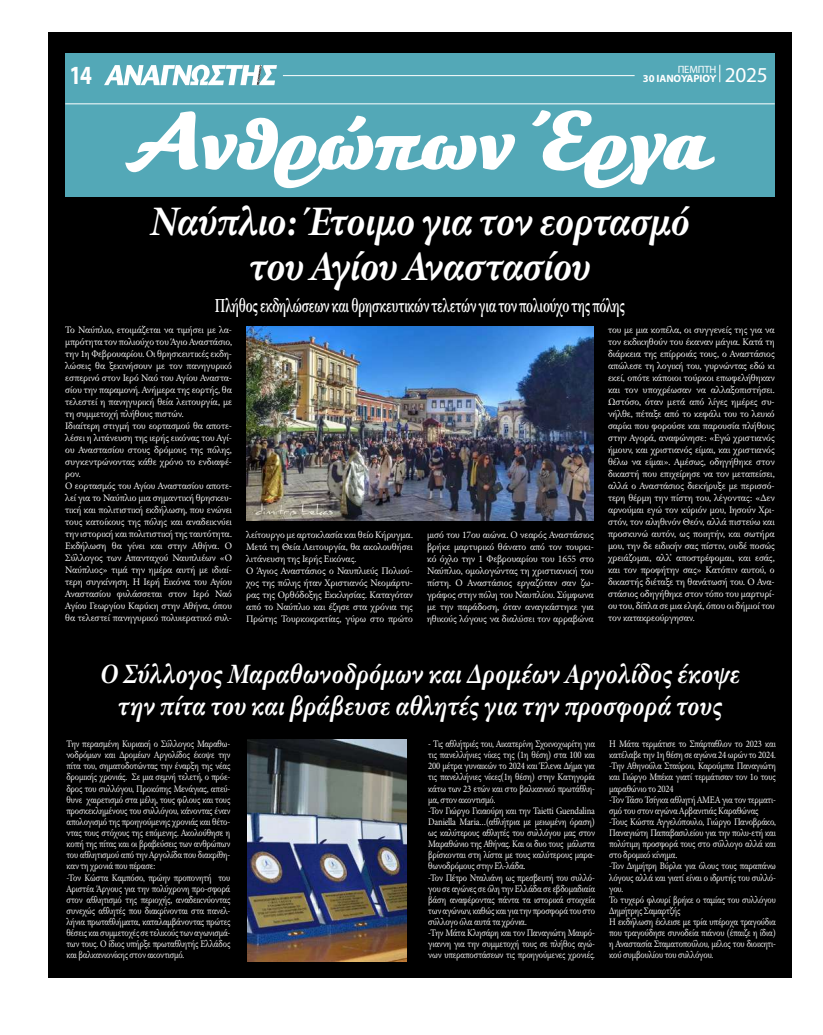
<style>
.page{position:relative;width:823px;height:1035px;background:#fff}
.page>*{position:absolute;margin:0;border:0;box-sizing:border-box;transform-origin:0 0}
.t1{font:italic 700 42px/44.7px "Minion 3 Subhead";letter-spacing:-.015em;color:#fff;text-align:center;scale:.95 1}
.t2{font:italic 700 28px/32px "Minion 3 Subhead";letter-spacing:.005em;color:#fff;text-align:center;scale:.9 1}
.t3{font:700 26.3px "Myriad Pro";color:#fff;scale:.81 1}
.t4{font:600 20px "Minion 3 Subhead";letter-spacing:-.015em;color:#fff;scale:.69 1}
.t5{font:700 10.6px "Myriad Pro";letter-spacing:-.01em;color:#fff}
.t6{font:10.6px "Myriad Pro";letter-spacing:-.01em;color:#fff}
.t7{font:10px/12px "Minion 3 Subhead";letter-spacing:-.01em;color:#fff}
.t8{font:10px/11.1px "Minion 3 Subhead";letter-spacing:-.01em;color:#fff;scale:.88 1}
.s1{font-weight:400;font-size:21.3px}
</style>
<div class="page">
<div style="left:48px;top:32px;width:743px;height:946px;background:#000"></div>
<div style="left:65px;top:53px;width:709px;height:143px;background:#53a8b7"></div>
<svg style="left:104px;top:65px;width:173px;height:20px"></svg>
<hr style="left:283px;top:75px;width:351px;height:1px;background:#fff">
<svg style="left:719px;top:65px;width:1px;height:17px"></svg>
<hr style="left:65px;top:103px;width:709px;height:1px;background:#fff">
<svg style="left:125px;top:111px;width:390px;height:77px"></svg>
<svg style="left:532px;top:110px;width:183px;height:78px"></svg>
<img style="left:247px;top:740px;width:159px;height:221px">
<img style="left:246px;top:326px;width:347px;height:194px">
<p class="t6" style="left:677px;top:63px;width:40px">ΠΕΜΠΤΗ</p>
<h3 class="t3" style="left:69px;top:58px;width:29px">14</h3>
<p class="t5" style="left:642px;top:72px;width:126px">30 ΙΑΝΟΥΑΡΙΟΥ <span class="s1">2025</span></p>
<h1 class="t1" style="left:150px;top:199px;width:569px">Ναύπλιο: Έτοιμο για τον εορτασμό του Αγίου Αναστασίου</h1>
<h3 class="t4" style="left:215px;top:292px;width:595px">Πλήθος εκδηλώσεων και θρησκευτικών τελετών για τον πολιούχο της πόλης</h3>
<p class="t7" style="left:65px;top:324px;width:168px">Το Ναύπλιο, ετοιμάζεται να τιμήσει με λα&shy;μπρότητα τον πολιούχο του Άγιο Αναστάσιο, την 1η Φεβρουαρίου. Οι θρησκευτικές εκδη&shy;λώσεις θα ξεκινήσουν με τον πανηγυρικό εσπερινό στον Ιερό Ναό του Αγίου Αναστα&shy;σίου την παραμονή. Ανήμερα της εορτής, θα τελεστεί η πανηγυρική θεία λειτουργία, με τη συμμετοχή πλήθους πιστών.<br>Ιδιαίτερη στιγμή του εορτασμού θα αποτε&shy;λέσει η λιτάνευση της ιερής εικόνας του Αγί&shy;ου Αναστασίου στους δρόμους της πόλης, συγκεντρώνοντας κάθε χρόνο το ενδιαφέ&shy;ρον.<br>Ο εορτασμός του Αγίου Αναστασίου αποτε&shy;λεί για το Ναύπλιο μια σημαντική θρησκευ&shy;τική και πολιτιστική εκδήλωση, που ενώνει τους κατοίκους της πόλης και αναδεικνύει την ιστορική και πολιτιστική της ταυτότητα.<br>Εκδήλωση θα γίνει και στην Αθήνα. Ο Σύλλογος των Απανταχού Ναυπλιέων «Ο Ναύπλιος» τιμά την ημέρα αυτή με ιδιαί&shy;τερη συγκίνηση. Η Ιερή Εικόνα του Αγίου Αναστασίου φυλάσσεται στον Ιερό Ναό Αγίου Γεωργίου Καρύκη στην Αθήνα, όπου θα τελεστεί πανηγυρικό πολυιερατικό συλ-</p>
<p class="t7" style="left:246px;top:528px;width:168px">λείτουργο με αρτοκλασία και θείο Κήρυγμα.<br>Μετά τη Θεία Λειτουργία, θα ακολουθήσει λιτάνευση της Ιερής Εικόνας.<br>Ο Άγιος Αναστάσιος ο Ναυπλιεύς Πολιού&shy;χος της πόλης ήταν Χριστιανός Νεομάρτυ&shy;ρας της Ορθόδοξης Εκκλησίας. Καταγόταν από το Ναύπλιο και έζησε στα χρόνια της Πρώτης Τουρκοκρατίας, γύρω στο πρώτο</p>
<p class="t7" style="left:427px;top:528px;width:168px;text-align:justify">μισό του 17ου αιώνα. Ο νεαρός Αναστάσιος βρήκε μαρτυρικό θάνατο από τον τουρκι&shy;κό όχλο την 1 Φεβρουαρίου του 1655 στο Ναύπλιο, ομολογώντας τη χριστιανική του πίστη. Ο Αναστάσιος εργαζόταν σαν ζω&shy;γράφος στην πόλη του Ναυπλίου. Σύμφωνα με την παράδοση, όταν αναγκάστηκε για ηθικούς λόγους να διαλύσει τον αρραβώνα</p>
<p class="t7" style="left:607px;top:324px;width:168px;text-align:justify">του με μια κοπέλα, οι συγγενείς της για να τον εκδικηθούν του έκαναν μάγια. Κατά τη διάρκεια της επίρροιάς τους, ο Αναστάσιος απώλεσε τη λογική του, γυρνώντας εδώ κι εκεί, οπότε κάποιοι τούρκοι επωφελήθηκαν και τον υποχρέωσαν να αλλαξοπιστήσει.<br>Ωστόσο, όταν μετά από λίγες ημέρες συ&shy;νήλθε, πέταξε από το κεφάλι του το λευκό σαρίκι που φορούσε και παρουσία πλήθους στην Αγορά, αναφώνησε: «Εγώ χριστιανός ήμουν, και χριστιανός είμαι, και χριστιανός θέλω να είμαι». Αμέσως, οδηγήθηκε στον δικαστή που επιχείρησε να τον μεταπείσει, αλλά ο Αναστάσιος διεκήρυξε με περισσό&shy;τερη θέρμη την πίστη του, λέγοντας: «Δεν αρνούμαι εγώ τον κύριόν μου, Ιησούν Χρι&shy;στόν, τον αληθινόν Θεόν, αλλά πιστεύω και προσκυνώ αυτόν, ως ποιητήν, και σωτήρα μου, την δε ειδικήν σας πίστιν, ουδέ ποσώς χρειάζομαι, αλλ’ αποστρέφομαι, και εσάς, και τον προφήτην σας» Κατόπιν αυτού, ο δικαστής διέταξε τη θανάτωσή του. Ο Ανα&shy;στάσιος οδηγήθηκε στον τόπο του μαρτυρί&shy;ου του, δίπλα σε μια εληά, όπου οι δήμιοί του τον κατακρεούργησαν.</p>
<h2 class="t2" style="left:100px;top:657px;width:712px">Ο Σύλλογος Μαραθωνοδρόμων και Δρομέων Αργολίδος έκοψε την πίτα του και βράβευσε αθλητές για την προσφορά τους</h2>
<p class="t8" style="left:66px;top:738px;width:188px">Την περασμένη Κυριακή ο Σύλλογος Μαραθω&shy;νοδρόμων και Δρομέων Αργολίδος έκοψε την πίτα του, σηματοδοτώντας την έναρξη της νέας δρομικής χρονιάς. Σε μια σεμνή τελετή, ο πρόε&shy;δρος του συλλόγου, Προκόπης Μενάγιας, απεύ&shy;θυνε χαιρετισμό στα μέλη, τους φίλους και τους προσκεκλημένους του συλλόγου, κάνοντας έναν απολογισμό της προηγούμενης χρονιάς και θέτο&shy;ντας τους στόχους της επόμενης. Ακολούθησε η κοπή της πίτας και οι βραβεύσεις των ανθρώπων του αθλητισμού από την Αργολίδα που διακρίθη&shy;καν τη χρονιά που πέρασε:<br>-Τον Κώστα Καμπόσο, πρώην προπονητή του Αριστέα Άργους για την πολύχρονη προ-σφορά στον αθλητισμό της περιοχής, αναδεικνύοντας συνεχώς αθλητές που διακρίνονται στα πανελ&shy;λήνια πρωταθλήματα, καταλαμβάνοντας πρώτες θέσεις και συμμετοχές σε τελικούς των αγωνισμά&shy;των τους. Ο ίδιος υπήρξε πρωταθλητής Ελλάδος και βαλκανιονίκης στον ακοντισμό.</p>
<p class="t8" style="left:428px;top:738px;width:191px">- Τις αθλήτριές του, Αικατερίνη Σχοινοχωρίτη για τις πανελλήνιες νίκες της (1η θέση) στα 100 και 200 μέτρα γυναικών το 2024 και Έλενα Δήμα για τις πανελλήνιες νίκες(1η θέση) στην Κατηγορία κάτω των 23 ετών και στο βαλκανικό πρωτάθλη&shy;μα, στον ακοντισμό.<br>-Τον Γιώργο Γκιαούρη και την Taietti Guendalina Daniella Maria…(αθλήτρια με μειωμένη όραση) ως καλύτερους αθλητές του συλλόγου μας στον Μαραθώνιο της Αθήνας. Και οι δυο τους μάλιστα βρίσκονται στη λίστα με τους καλύτερους μαρα&shy;θωνοδρόμους στην Ελ-λάδα.<br>-Τον Πέτρο Νταλιάνη ως πρεσβευτή του συλλό&shy;γου σε αγώνες σε όλη την Ελλάδα σε εβδομαδιαία βάση αναφέροντας πάντα τα ιστορικά στοιχεία των αγώνων, καθώς και για την προσφορά του στο σύλλογο όλα αυτά τα χρόνια.<br>-Την Μάτα Κλησάρη και τον Παναγιώτη Μαυρό&shy;γιαννη για την συμμετοχή τους σε πλήθος αγώ&shy;νων υπεραποστάσεων τις προηγούμενες χρονιές.</p>
<p class="t8" style="left:608px;top:738px;width:191px">Η Μάτα τερμάτισε το Σπάρταθλον το 2023 και κατέλαβε την 1η θέση σε αγώνα 24 ωρών το 2024. -Την Αθηνούλα Σταύρου, Καρούμπα Παναγιώτη και Γιώργο Μπέκα γιατί τερμάτισαν τον 1ο τους μαραθώνιο το 2024<br>-Τον Τάσο Τσίγκα αθλητή ΑΜΕΑ για τον τερματι&shy;σμό του στον αγώνα Αρβανιτιάς Καραθώνας -Τους Κώστα Αγγελόπουλο, Γιώργο Πανοβράκο, Παναγιώτη Παπαβασιλείου για την πολυ-ετή και πολύτιμη προσφορά τους στο σύλλογο αλλά και στο δρομικό κίνημα.<br>-Τον Δημήτρη Βύρλα για όλους τους παραπάνω λόγους αλλά και γιατί είναι ο ιδρυτής του συλλό&shy;γου.<br>Το τυχερό φλουρί βρήκε ο ταμίας του συλλόγου Δημήτρης Σαμαρτζής<br>Η εκδήλωση έκλεισε με τρία υπέροχα τραγούδια που τραγούδησε συνοδεία πιάνου (έπαιζε η ίδια) η Αναστασία Σταματοπούλου, μέλος του διοικητι&shy;κού συμβουλίου του συλλόγου.</p>
</div>
